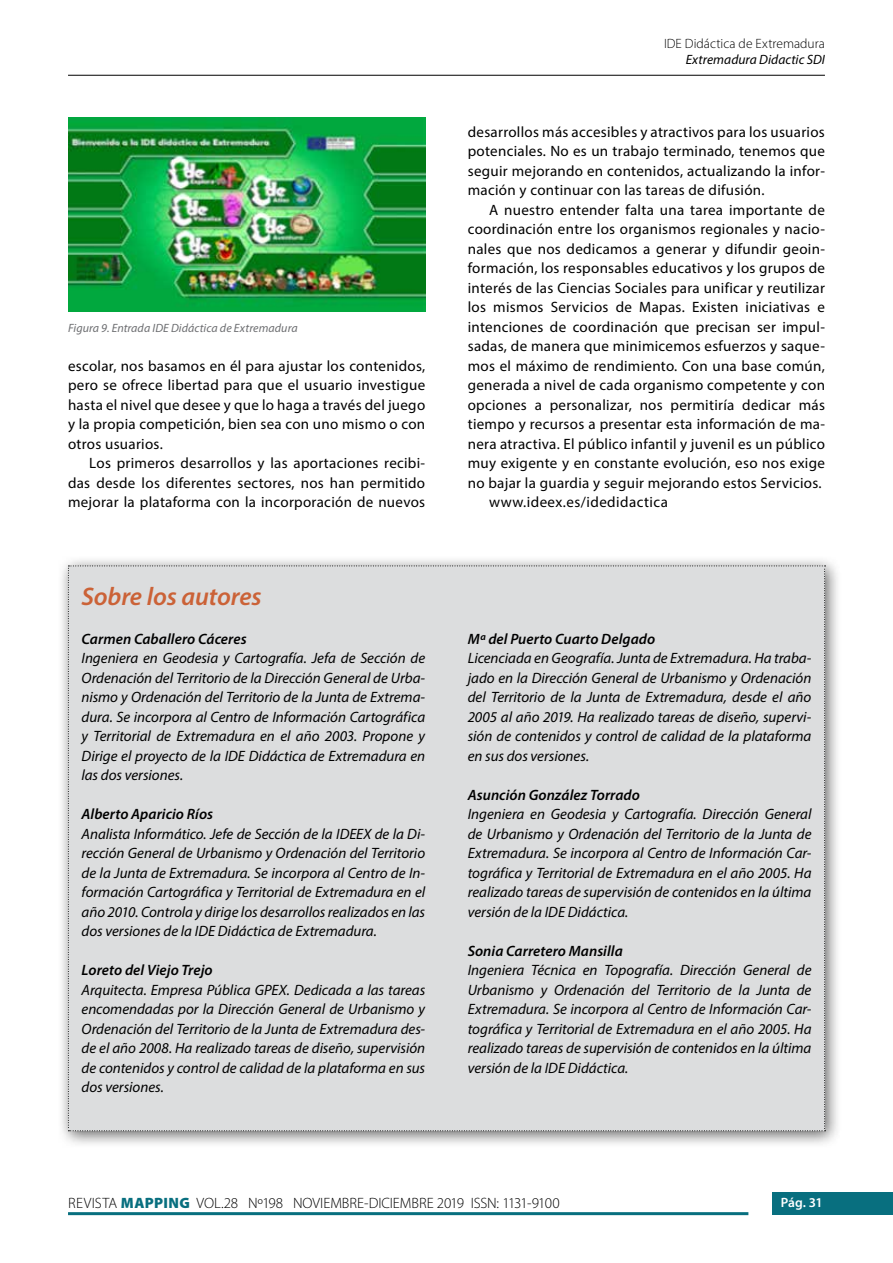
<style>
.page{position:relative;width:893px;height:1263px;background:#fff}
.page>*{position:absolute;margin:0;border:0;box-sizing:border-box;transform-origin:0 0}
.t1{font:italic 600 25.5px "Myriad Pro";letter-spacing:-.005em;color:#cb6237}
.t2{font:italic 15px/19.5px "Myriad Pro";color:#000;text-align:justify}
.t3{font:15px/19.5px "Myriad Pro";letter-spacing:.02em;color:#000;text-align:justify}
.t4{font:italic 600 15px "Myriad Pro";letter-spacing:.005em;color:#000}
.t5{font:300 15px "Myriad Pro";letter-spacing:-.005em;color:#000}
.t6{font:300 13.5px "Myriad Pro";color:#000}
.t7{font:italic 13.5px "Myriad Pro";letter-spacing:.005em;color:#000}
.t8{font:600 13.5px "Myriad Pro";color:#fff}
.t9{font:italic 12px "Myriad Pro";letter-spacing:.005em;color:#6d6e71}
.s1{font-weight:900;color:#086f7f}
</style>
<div class="page">
<div style="left:772px;top:1193px;width:121px;height:22px;background:#086f7f"></div>
<hr style="left:68px;top:1212px;width:680px;height:3px;background:#086f7f">
<hr style="left:68px;top:75px;width:757px;height:1px;background:#000">
<img style="left:68px;top:117px;width:357px;height:194px">
<div style="left:57px;top:555px;width:785px;height:593px;background:#000;opacity:.61"></div>
<div style="left:68px;top:566px;width:758px;height:565px;background:#dcddde"></div>
<p class="t9" style="left:68px;top:320px;width:231px">Figura 9. Entrada IDE Didáctica de Extremadura</p>
<p class="t3" style="left:68px;top:355px;width:359px">escolar, nos basamos en él para ajustar los contenidos, pero se ofrece libertad para que el usuario investigue hasta el nivel que desee y que lo haga a través del juego y la propia competición, bien sea con uno mismo o con otros usuarios.</p>
<p class="t3" style="left:68px;top:453px;width:359px;text-indent:21px">Los primeros desarrollos y las aportaciones recibi&shy;das desde los diferentes sectores, nos han permitido mejorar la plataforma con la incorporación de nuevos</p>
<h1 class="t1" style="left:82px;top:580px;width:182px">Sobre los autores</h1>
<p class="t4" style="left:82px;top:629px;width:167px">Carmen Caballero Cáceres</p>
<p class="t2" style="left:82px;top:648px;width:345px">Ingeniera en Geodesia y Cartografía. Jefa de Sección de Ordenación del Territorio de la Dirección General de Urba&shy;nismo y Ordenación del Territorio de la Junta de Extrema&shy;dura. Se incorpora al Centro de Información Cartográfica y Territorial de Extremadura en el año 2003. Propone y Dirige el proyecto de la IDE Didáctica de Extremadura en las dos versiones.</p>
<p class="t4" style="left:82px;top:804px;width:133px">Alberto Aparicio Ríos</p>
<p class="t2" style="left:82px;top:823px;width:345px">Analista Informático. Jefe de Sección de la IDEEX de la Di&shy;rección General de Urbanismo y Ordenación del Territorio de la Junta de Extremadura. Se incorpora al Centro de In&shy;formación Cartográfica y Territorial de Extremadura en el año 2010. Controla y dirige los desarrollos realizados en las dos versiones de la IDE Didáctica de Extremadura.</p>
<p class="t4" style="left:82px;top:960px;width:133px">Loreto del Viejo Trejo</p>
<p class="t2" style="left:82px;top:979px;width:345px">Arquitecta. Empresa Pública GPEX. Dedicada a las tareas encomendadas por la Dirección General de Urbanismo y Ordenación del Territorio de la Junta de Extremadura des&shy;de el año 2008. Ha realizado tareas de diseño, supervisión de contenidos y control de calidad de la plataforma en sus dos versiones.</p>
<p class="t6" style="left:664px;top:36px;width:162px">IDE Didáctica de Extremadura</p>
<p class="t7" style="left:686px;top:52px;width:141px">Extremadura Didactic SDI</p>
<p class="t3" style="left:468px;top:121px;width:359px">desarrollos más accesibles y atractivos para los usuarios potenciales. No es un trabajo terminado, tenemos que seguir mejorando en contenidos, actualizando la infor&shy;mación y continuar con las tareas de difusión.</p>
<p class="t3" style="left:489px;top:199px;width:337px">A nuestro entender falta una tarea importante de</p>
<p class="t3" style="left:468px;top:219px;width:359px">coordinación entre los organismos regionales y nacio-</p>
<p class="t3" style="left:468px;top:238px;width:359px">nales que nos dedicamos a generar y difundir geoin-</p>
<p class="t3" style="left:468px;top:258px;width:359px">formación, los responsables educativos y los grupos de</p>
<p class="t3" style="left:468px;top:277px;width:359px">interés de las Ciencias Sociales para unificar y reutilizar</p>
<p class="t3" style="left:468px;top:297px;width:359px">los mismos Servicios de Mapas. Existen iniciativas e</p>
<p class="t3" style="left:468px;top:316px;width:359px">intenciones de coordinación que precisan ser impul-</p>
<p class="t3" style="left:468px;top:336px;width:359px">sadas, de manera que minimicemos esfuerzos y saque-</p>
<p class="t3" style="left:468px;top:355px;width:359px">mos el máximo de rendimiento. Con una base común,</p>
<p class="t3" style="left:468px;top:375px;width:359px">generada a nivel de cada organismo competente y con</p>
<p class="t3" style="left:468px;top:394px;width:359px">opciones a personalizar, nos permitiría dedicar más</p>
<p class="t3" style="left:468px;top:414px;width:359px">tiempo y recursos a presentar esta información de ma-</p>
<p class="t3" style="left:468px;top:433px;width:359px">nera atractiva. El público infantil y juvenil es un público</p>
<p class="t3" style="left:468px;top:453px;width:359px">muy exigente y en constante evolución, eso nos exige</p>
<p class="t3" style="left:468px;top:472px;width:355px">no bajar la guardia y seguir mejorando estos Servicios.</p>
<p class="t3" style="left:489px;top:492px;width:180px">www.ideex.es/idedidactica</p>
<p class="t4" style="left:468px;top:629px;width:189px">Mª del Puerto Cuarto Delgado</p>
<p class="t2" style="left:468px;top:648px;width:345px">Licenciada en Geografía. Junta de Extremadura. Ha traba&shy;jado en la Dirección General de Urbanismo y Ordenación del Territorio de la Junta de Extremadura, desde el año 2005 al año 2019. Ha realizado tareas de diseño, supervi&shy;sión de contenidos y control de calidad de la plataforma en sus dos versiones.</p>
<p class="t4" style="left:468px;top:785px;width:174px">Asunción González Torrado</p>
<p class="t2" style="left:468px;top:804px;width:345px">Ingeniera en Geodesia y Cartografía. Dirección General de Urbanismo y Ordenación del Territorio de la Junta de Extremadura. Se incorpora al Centro de Información Car&shy;tográfica y Territorial de Extremadura en el año 2005. Ha realizado tareas de supervisión de contenidos en la última versión de la IDE Didáctica.</p>
<p class="t4" style="left:468px;top:941px;width:157px">Sonia Carretero Mansilla</p>
<p class="t2" style="left:468px;top:960px;width:345px">Ingeniera Técnica en Topografía. Dirección General de Urbanismo y Ordenación del Territorio de la Junta de Extremadura. Se incorpora al Centro de Información Car&shy;tográfica y Territorial de Extremadura en el año 2005. Ha realizado tareas de supervisión de contenidos en la última versión de la IDE Didáctica.</p>
<p class="t5" style="left:68px;top:1194px;width:493px">REVISTA <span class="s1">MAPPING</span> VOL.28 Nº198 NOVIEMBRE-DICIEMBRE 2019 ISSN: 1131-9100</p>
<p class="t8" style="left:781px;top:1194px;width:44px">Pág. 31</p>
</div>
